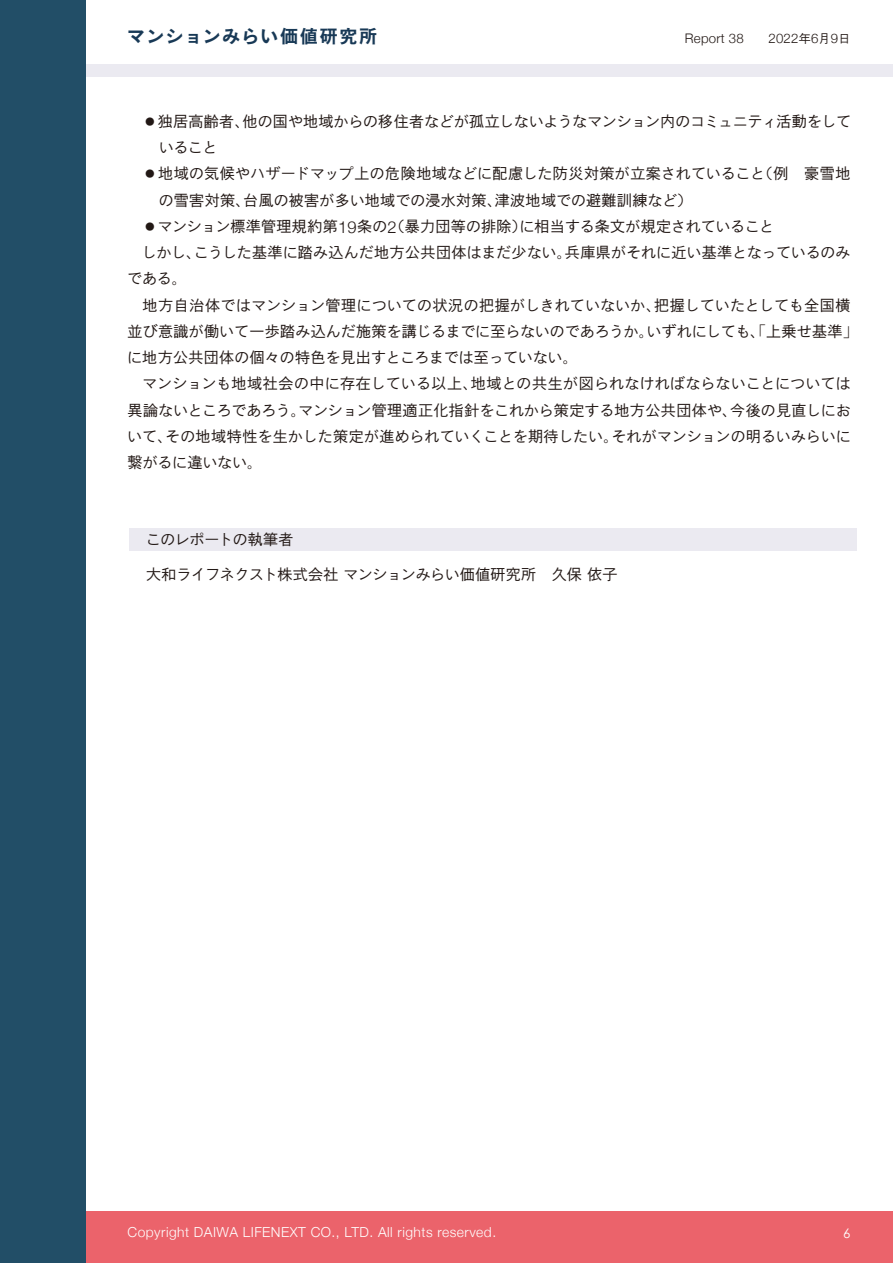
<style>
.page{position:relative;width:893px;height:1263px;background:#fff}
.page>*{position:absolute;margin:0;border:0;box-sizing:border-box;transform-origin:0 0}
.t1{font:18px "Iwa O Go Std Eb";letter-spacing:.07em;color:#183956}
.t2{font:500 15px/26.2px "Iwa O Go Std";letter-spacing:.01em;color:#221815}
.t3{font:500 15px/26.2px "Iwa O Go Std";letter-spacing:-.01em;color:#221815}
.t4{font:500 15px "Iwa O Go Std";letter-spacing:-.015em;color:#221815}
.t5{font:300 13.8px "Helvetica Neue";letter-spacing:.035em;color:#fff}
.t6{font:300 13.2px "Helvetica Neue";letter-spacing:.02em;color:#221815}
.t7{font:13.2px "Century Gothic";color:#fff}
.s1{font-family:"Iwa O Go Std";font-weight:500;font-size:12px}
.s2{font-family:"Helvetica Neue";font-weight:300;font-size:16.5px}
</style>
<div class="page">
<div style="left:0;top:1212px;width:893px;height:51px;background:#eb636b"></div>
<div style="left:0;top:64px;width:893px;height:13px;background:#ebeaf1"></div>
<div style="left:0;top:0;width:85px;height:1263px;background:#224e67"></div>
<div style="left:129px;top:528px;width:728px;height:23px;background:#ebeaf1"></div>
<p class="t1" style="left:127px;top:24px;width:252px">マンションみらい価値研究所</p>
<p class="t6" style="left:685px;top:28px;width:167px">Report 38<span class="s1">　　</span>2022<span class="s1">年</span>6<span class="s1">月</span>9<span class="s1">日</span></p>
<p class="t3" style="left:159px;top:108px;width:694px;text-indent:-13px"><sup>●</sup> 独居高齢者、他の国や地域からの移住者などが孤立しないようなマンション内のコミュニティ活動をしていること</p>
<p class="t2" style="left:159px;top:160px;width:693px;text-indent:-13px"><sup>●</sup> 地域の気候やハザードマップ上の危険地域などに配慮した防災対策が立案されていること（例　豪雪地の雪害対策、台風の被害が多い地域での浸水対策、津波地域での避難訓練など）</p>
<p class="t2" style="left:146px;top:213px;width:630px"><sup>●</sup> マンション標準管理規約第<span class="s2">19</span>条の<span class="s2">2</span>（暴力団等の排除）に相当する条文が規定されていること</p>
<p class="t2" style="left:142px;top:239px;width:710px">しかし、こうした基準に踏み込んだ地方公共団体はまだ少ない。兵庫県がそれに近い基準となっているのみ</p>
<p class="t2" style="left:127px;top:265px;width:61px">である。</p>
<p class="t2" style="left:143px;top:291px;width:709px">地方自治体ではマンション管理についての状況の把握がしきれていないか、把握していたとしても全国横</p>
<p class="t2" style="left:128px;top:318px;width:732px">並び意識が働いて一歩踏み込んだ施策を講じるまでに至らないのであろうか。いずれにしても、「上乗せ基準」</p>
<p class="t2" style="left:127px;top:344px;width:452px">に地方公共団体の個々の特色を見出すところまでは至っていない。</p>
<p class="t2" style="left:142px;top:370px;width:710px">マンションも地域社会の中に存在している以上、地域との共生が図られなければならないことについては</p>
<p class="t2" style="left:128px;top:396px;width:725px">異論ないところであろう。マンション管理適正化指針をこれから策定する地方公共団体や、今後の見直しにお</p>
<p class="t2" style="left:127px;top:423px;width:725px">いて、その地域特性を生かした策定が進められていくことを期待したい。それがマンションの明るいみらいに</p>
<p class="t2" style="left:128px;top:449px;width:136px">繋がるに違いない。</p>
<p class="t4" style="left:146px;top:530px;width:149px">このレポートの執筆者</p>
<p class="t3" style="left:146px;top:561px;width:473px">大和ライフネクスト株式会社マンションみらい価値研究所　久保依子</p>
<p class="t5" style="left:128px;top:1221px;width:370px">Copyright DAIWA LIFENEXT CO., LTD. All rights reserved.</p>
<p class="t7" style="left:843px;top:1225px;width:9px">6</p>
</div>
